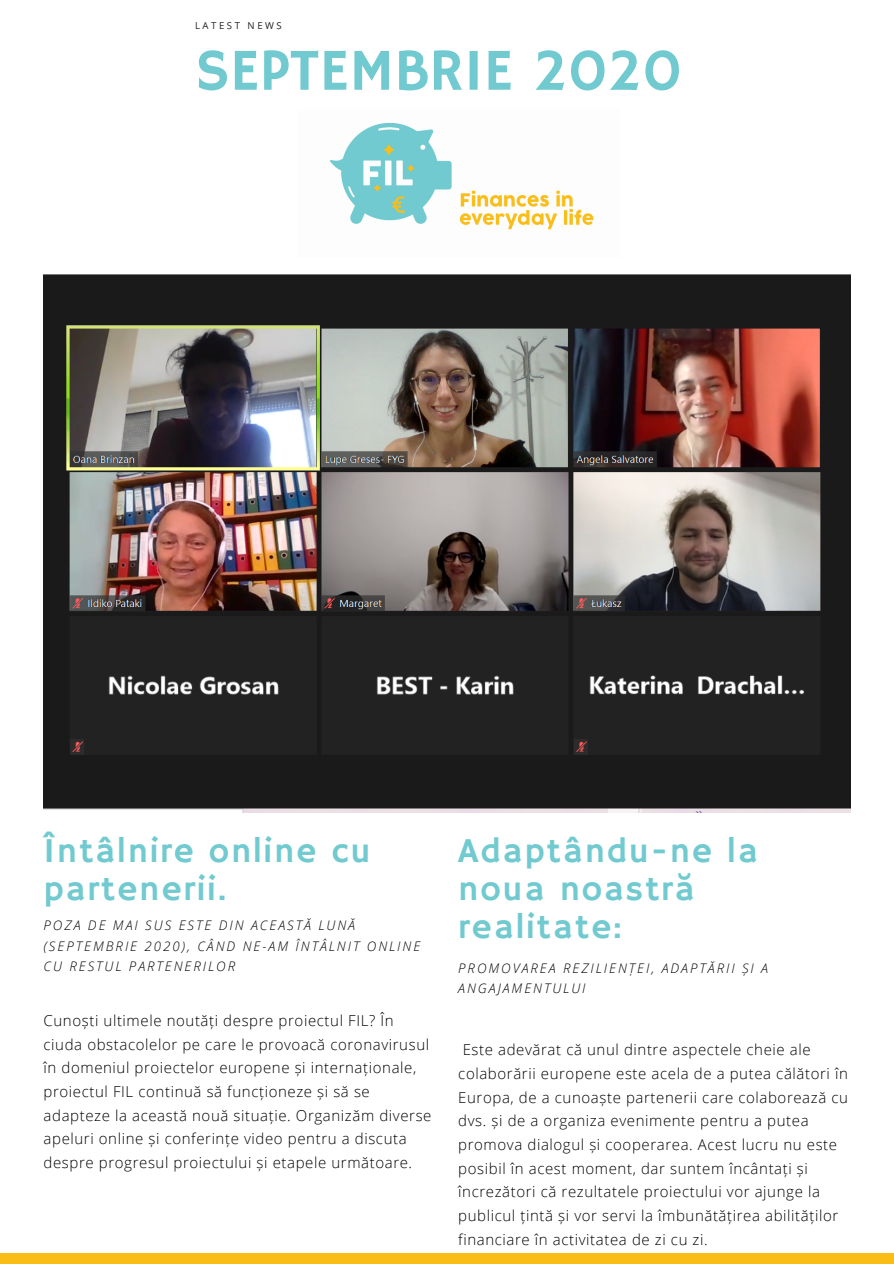
<style>
.page{position:relative;width:894px;height:1264px;background:#fff}
.page>*{position:absolute;margin:0;border:0;box-sizing:border-box;transform-origin:0 0}
.t1{font:59.55px "Hammersmith One";color:#71cad0}
.t2{font:34.8px/38.2px "Hammersmith One";letter-spacing:.05em;color:#71cad0}
.t3{font:300 15px/23.7px "Open Sans";letter-spacing:.04em;color:#000}
.t4{font:italic 300 13.2px/20.2px "Open Sans";letter-spacing:.15em;color:#000}
.t5{font:9.45px "Open Sans";letter-spacing:.27em;color:#222}
</style>
<div class="page">
<img style="left:44px;top:274px;width:806px;height:538px">
<div style="left:0;top:1253px;width:893px;height:10px;background:#f9bd16"></div>
<img style="left:329px;top:122px;width:265px;height:108px">
<p class="t5" style="left:195px;top:19px;width:88px">LATEST NEWS</p>
<p class="t1" style="left:195px;top:36px;width:488px">SEPTEMBRIE 2020</p>
<p class="t2" style="left:44px;top:832px;width:329px">Întâlnire online cu partenerii.</p>
<p class="t4" style="left:44px;top:915px;width:378px">POZA DE MAI SUS ESTE DIN ACEASTĂ LUNĂ (SEPTEMBRIE 2020), CÂND NE-AM ÎNTÂLNIT ONLINE<br>CU RESTUL PARTENERILOR</p>
<p class="t3" style="left:44px;top:1008px;width:389px">Cunoști ultimele noutăți despre proiectul FIL? În ciuda obstacolelor pe care le provoacă coronavirusul în domeniul proiectelor europene și internaționale, proiectul FIL continuă să funcționeze și să se adapteze la această nouă situație. Organizăm diverse apeluri online și conferințe video pentru a discuta despre progresul proiectului și etapele următoare.</p>
<p class="t2" style="left:458px;top:832px;width:301px">Adaptându-ne la noua noastră realitate:</p>
<p class="t4" style="left:458px;top:957px;width:311px">PROMOVAREA REZILIENȚEI, ADAPTĂRII ȘI A<br>ANGAJAMENTULUI</p>
<p class="t3" style="left:458px;top:1037px;width:391px">Este adevărat că unul dintre aspectele cheie ale colaborării europene este acela de a putea călători în Europa, de a cunoaște partenerii care colaborează cu dvs. și de a organiza evenimente pentru a putea promova dialogul și cooperarea. Acest lucru nu este posibil în acest moment, dar suntem încântați și încrezători că rezultatele proiectului vor ajunge la publicul țintă și vor servi la îmbunătățirea abilităților financiare în activitatea de zi cu zi.</p>
</div>
